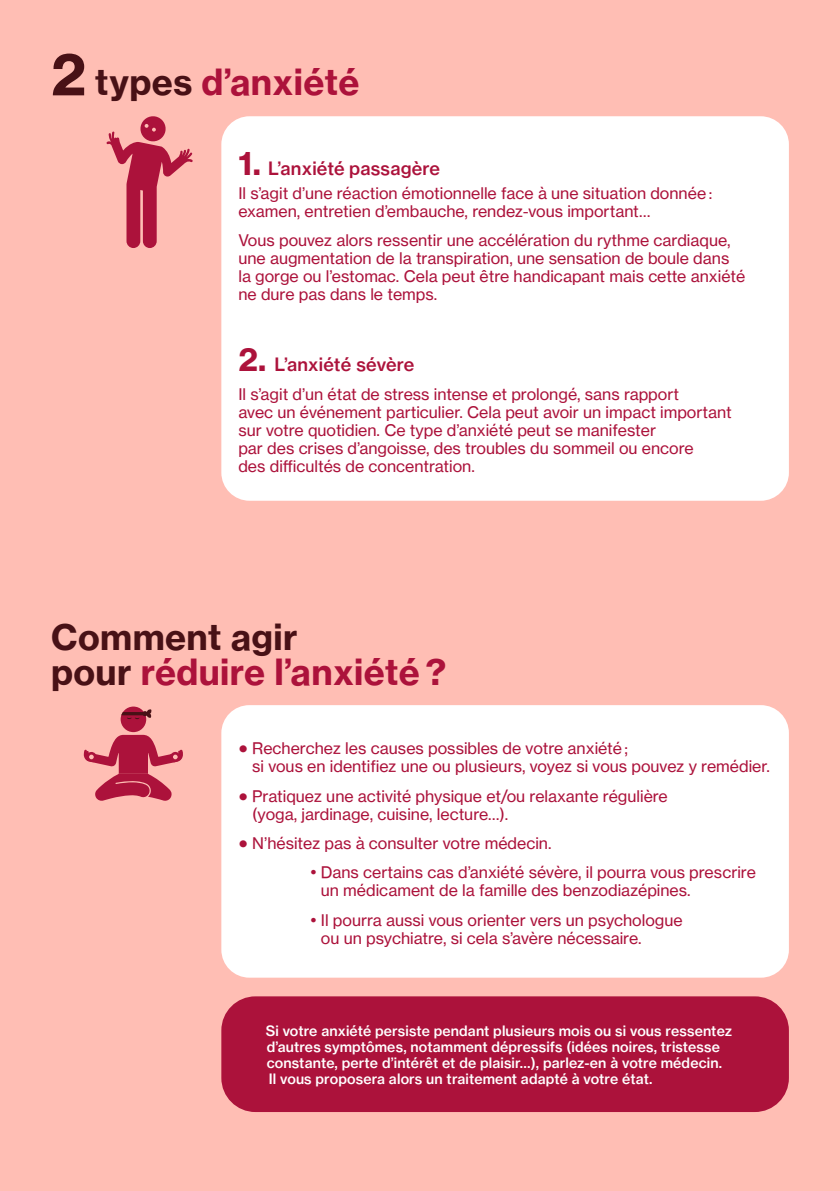
<style>
.page{position:relative;width:840px;height:1191px;background:#fff}
.page>*{position:absolute;margin:0;border:0;box-sizing:border-box;transform-origin:0 0}
._1_Inter_LOSANGE{font:35.2px/35.2px "N Haas Grotesk TX Pro 75 Bd";letter-spacing:.01em;color:#ac123b}
.Style_de_paragraphe_2{font:18px "N Haas Grotesk TX Pro 65 Md";letter-spacing:.01em;color:#ac123b}
.t1{font:16px/18px "N Haas Grotesk TX Pro 55 Rg";color:#ac123b}
.texte_courant{font:14px/16px "N Haas Grotesk TX Pro 65 Md";letter-spacing:.01em;color:#fff}
.s1{font-size:55px;color:#481116}
.s2{color:#481116}
.s3{font-family:"N Haas Grotesk TX Pro 75 Bd";font-size:32px}
.s4{font-size:28px}
.s5{font-size:18px}
</style>
<div class="page">
<div style="left:0;top:0;width:839px;height:1191px;background:#ffbeb4"></div>
<div style="left:221px;top:116px;width:567px;height:385px;background:#fff;border-radius:28px"></div>
<svg style="left:106px;top:116px;width:87px;height:132px"></svg>
<div style="left:221px;top:705px;width:567px;height:272px;background:#fff;border-radius:28px"></div>
<div style="left:221px;top:996px;width:567px;height:116px;background:#ac123b;border-radius:34px"></div>
<div style="left:121px;top:706px;width:25px;height:26px;background:#ac123b;border-radius:50%"></div>
<svg style="left:121px;top:709px;width:30px;height:10px"></svg>
<svg style="left:84px;top:734px;width:99px;height:67px"></svg>
<p class="_1_Inter_LOSANGE" style="left:51px;top:62px;width:310px"><span class="s1">2</span> <span class="s2">types</span> d’anxiété</p>
<p class="Style_de_paragraphe_2" style="left:238px;top:155px;width:203px"><span class="s3">1.</span> L’anxiété passagère</p>
<p class="t1" style="left:238px;top:183px;width:475px">Il s’agit d’une réaction émotionnelle face à une situation donnée : examen, entretien d’embauche, rendez-vous important…</p>
<p class="t1" style="left:238px;top:230px;width:508px">Vous pouvez alors ressentir une accélération du rythme cardiaque, une augmentation de la transpiration, une sensation de boule dans la gorge ou l’estomac. Cela peut être handicapant mais cette anxiété ne dure pas dans le temps.</p>
<p class="Style_de_paragraphe_2" style="left:238px;top:350px;width:177px"><span class="s3">2.</span> L’anxiété sévère</p>
<p class="t1" style="left:238px;top:384px;width:494px">Il s’agit d’un état de stress intense et prolongé, sans rapport<br>avec un événement particulier. Cela peut avoir un impact important sur votre quotidien. Ce type d’anxiété peut se manifester<br>par des crises d’angoisse, des troubles du sommeil ou encore<br>des difficultés de concentration.</p>
<p class="_1_Inter_LOSANGE" style="left:51px;top:616px;width:396px"><span class="s2">Comment agir<br>pour</span> réduire l’anxiété ?</p>
<p class="t1" style="left:252px;top:738px;width:519px;text-indent:-14px"><span class="s4">•</span> Recherchez les causes possibles de votre anxiété ;<br>si vous en identifiez une ou plusieurs, voyez si vous pouvez y remédier.</p>
<p class="t1" style="left:252px;top:785px;width:417px;text-indent:-14px"><span class="s4">•</span> Pratiquez une activité physique et/ou relaxante régulière (yoga, jardinage, cuisine, lecture…).</p>
<p class="t1" style="left:238px;top:832px;width:314px"><span class="s4">•</span> N’hésitez pas à consulter votre médecin.</p>
<p class="t1" style="left:321px;top:862px;width:436px;text-indent:-10px"><span class="s5">•</span> Dans certains cas d’anxiété sévère, il pourra vous prescrire un médicament de la famille des benzodiazépines.</p>
<p class="t1" style="left:321px;top:909px;width:363px;text-indent:-10px"><span class="s5">•</span> Il pourra aussi vous orienter vers un psychologue ou un psychiatre, si cela s’avère nécessaire.</p>
<p class="texte_courant" style="left:266px;top:1021px;width:467px">Si votre anxiété persiste pendant plusieurs mois ou si vous ressentez d’autres symptômes, notamment dépressifs (idées noires, tristesse constante, perte d’intérêt et de plaisir…), parlez-en à votre médecin.<br>Il vous proposera alors un traitement adapté à votre état.</p>
</div>
